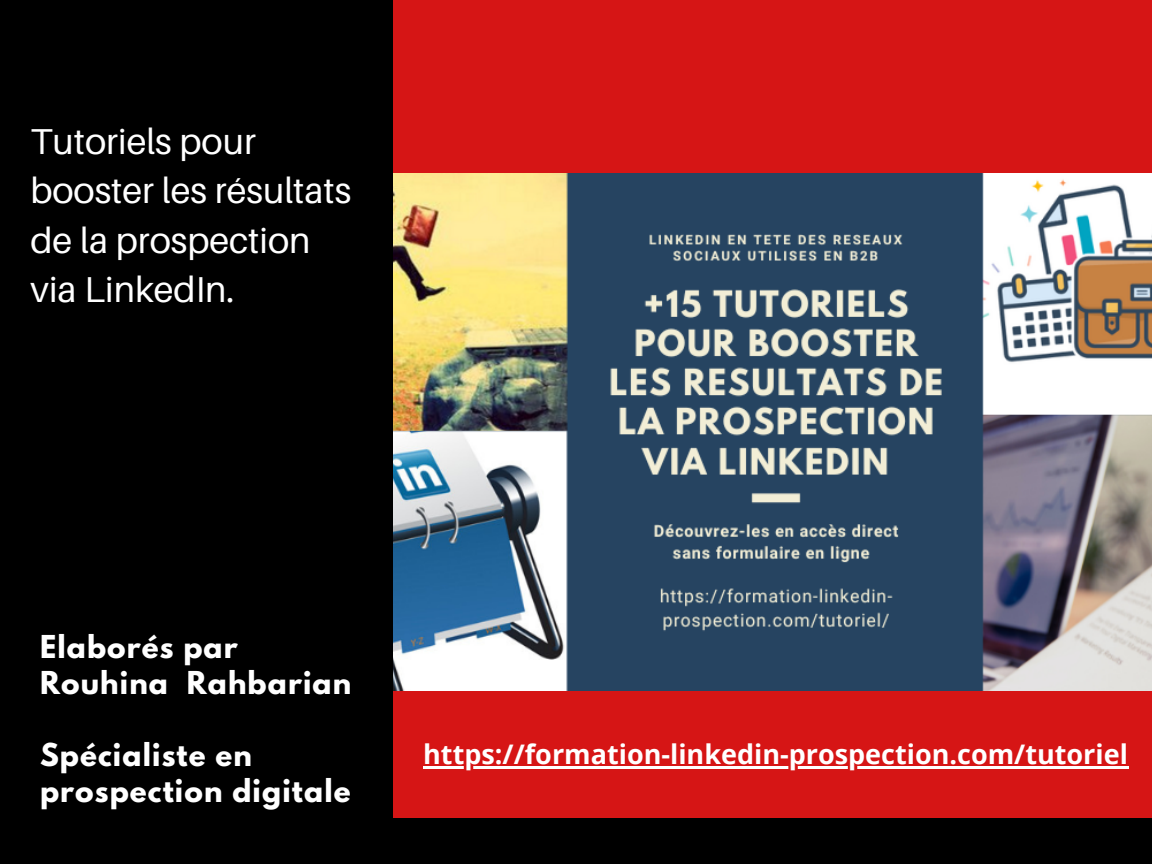
<style>
.page{position:relative;width:1152px;height:864px;background:#d61515}
.page>*{position:absolute;margin:0;border:0;box-sizing:border-box;transform-origin:0 0}
.t1{font:36px/49.5px "Aileron";color:#fff}
.t2{font:700 27.9px/36px "League Spartan";letter-spacing:.04em;color:#fff}
.t3{font:700 27px "Open Sans";color:#fff}
</style>
<div class="page">
<div style="left:393px;top:818px;width:759px;height:46px;background:#000"></div>
<img style="left:393px;top:173px;width:759px;height:518px">
<hr style="left:423px;top:766px;width:705px;height:2px;background:#fff">
<div style="left:0;top:0;width:393px;height:864px;background:#000"></div>
<p class="t1" style="left:31px;top:116px;width:322px">Tutoriels pour booster les résultats de la prospection via LinkedIn.</p>
<p class="t2" style="left:40px;top:632px;width:313px">Elaborés par<br>Rouhina Rahbarian</p>
<p class="t2" style="left:40px;top:740px;width:312px">Spécialiste en prospection digitale</p>
<p class="t3" style="left:423px;top:735px;width:706px">https://formation-linkedin-prospection.com/tutoriel</p>
</div>
